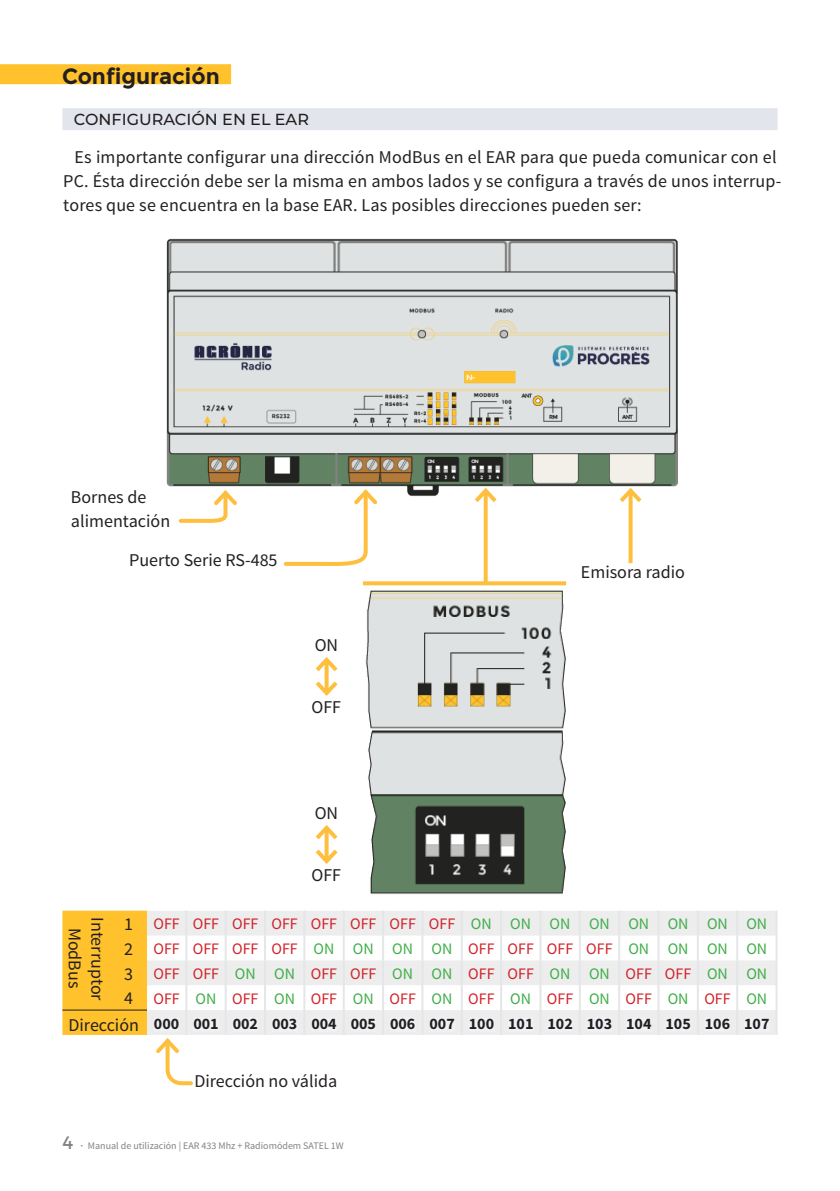
<style>
.page{position:relative;width:840px;height:1191px;background:#fff}
.page>*{position:absolute;margin:0;border:0;box-sizing:border-box;transform-origin:0 0}
.t1{font:700 22px "Montserrat";color:#231f20}
.t2{font:18px/24px "Source Sans Pro";letter-spacing:.01em;color:#231f20}
.t3{font:16px/24.8px "Source Sans Pro";color:#d1232a;text-align:right}
.t4{font:500 16px "Montserrat";color:#231f20}
.t5{font:10px "Source Sans Pro";color:#808285}
.s1{font-size:18px;color:#231f20}
.s2{color:#40ae49}
.s3{font-weight:700;color:#231f20}
.s4{font-family:"Montserrat";font-size:18px}
.s5{font-weight:600}
</style>
<div class="page">
<div style="left:0;top:64px;width:231px;height:20px;background:#ffc22c"></div>
<div style="left:62px;top:108px;width:715px;height:22px;background:#e3e5ed"></div>
<svg style="left:195px;top:910px;width:580px;height:125px;fill:#ededee"></svg>
<hr style="left:224px;top:910px;width:2px;height:25px;background:#e5e6e8">
<hr style="left:264px;top:910px;width:2px;height:25px;background:#e5e6e8">
<hr style="left:303px;top:910px;width:2px;height:25px;background:#e5e6e8">
<hr style="left:342px;top:910px;width:2px;height:25px;background:#e5e6e8">
<hr style="left:382px;top:910px;width:2px;height:25px;background:#e5e6e8">
<hr style="left:421px;top:910px;width:2px;height:25px;background:#e5e6e8">
<hr style="left:460px;top:910px;width:2px;height:25px;background:#e5e6e8">
<hr style="left:500px;top:910px;width:2px;height:25px;background:#e5e6e8">
<hr style="left:539px;top:910px;width:2px;height:25px;background:#e5e6e8">
<hr style="left:578px;top:910px;width:2px;height:25px;background:#e5e6e8">
<hr style="left:617px;top:910px;width:2px;height:25px;background:#e5e6e8">
<hr style="left:657px;top:910px;width:2px;height:25px;background:#e5e6e8">
<hr style="left:696px;top:910px;width:2px;height:25px;background:#e5e6e8">
<hr style="left:735px;top:910px;width:2px;height:25px;background:#e5e6e8">
<hr style="left:775px;top:910px;width:2px;height:25px;background:#e5e6e8">
<hr style="left:224px;top:935px;width:2px;height:25px;background:#e5e6e8">
<hr style="left:264px;top:935px;width:2px;height:25px;background:#e5e6e8">
<hr style="left:303px;top:935px;width:2px;height:25px;background:#e5e6e8">
<hr style="left:342px;top:935px;width:2px;height:25px;background:#e5e6e8">
<hr style="left:382px;top:935px;width:2px;height:25px;background:#e5e6e8">
<hr style="left:421px;top:935px;width:2px;height:25px;background:#e5e6e8">
<hr style="left:460px;top:935px;width:2px;height:25px;background:#e5e6e8">
<hr style="left:500px;top:935px;width:2px;height:25px;background:#e5e6e8">
<hr style="left:539px;top:935px;width:2px;height:25px;background:#e5e6e8">
<hr style="left:578px;top:935px;width:2px;height:25px;background:#e5e6e8">
<hr style="left:617px;top:935px;width:2px;height:25px;background:#e5e6e8">
<hr style="left:657px;top:935px;width:2px;height:25px;background:#e5e6e8">
<hr style="left:696px;top:935px;width:2px;height:25px;background:#e5e6e8">
<hr style="left:735px;top:935px;width:2px;height:25px;background:#e5e6e8">
<hr style="left:775px;top:935px;width:2px;height:25px;background:#e5e6e8">
<hr style="left:224px;top:960px;width:2px;height:25px;background:#e5e6e8">
<hr style="left:264px;top:960px;width:2px;height:25px;background:#e5e6e8">
<hr style="left:303px;top:960px;width:2px;height:25px;background:#e5e6e8">
<hr style="left:342px;top:960px;width:2px;height:25px;background:#e5e6e8">
<hr style="left:382px;top:960px;width:2px;height:25px;background:#e5e6e8">
<hr style="left:421px;top:960px;width:2px;height:25px;background:#e5e6e8">
<hr style="left:460px;top:960px;width:2px;height:25px;background:#e5e6e8">
<hr style="left:500px;top:960px;width:2px;height:25px;background:#e5e6e8">
<hr style="left:539px;top:960px;width:2px;height:25px;background:#e5e6e8">
<hr style="left:578px;top:960px;width:2px;height:25px;background:#e5e6e8">
<hr style="left:617px;top:960px;width:2px;height:25px;background:#e5e6e8">
<hr style="left:657px;top:960px;width:2px;height:25px;background:#e5e6e8">
<hr style="left:696px;top:960px;width:2px;height:25px;background:#e5e6e8">
<hr style="left:735px;top:960px;width:2px;height:25px;background:#e5e6e8">
<hr style="left:775px;top:960px;width:2px;height:25px;background:#e5e6e8">
<hr style="left:224px;top:985px;width:2px;height:25px;background:#e5e6e8">
<hr style="left:264px;top:985px;width:2px;height:25px;background:#e5e6e8">
<hr style="left:303px;top:985px;width:2px;height:25px;background:#e5e6e8">
<hr style="left:342px;top:985px;width:2px;height:25px;background:#e5e6e8">
<hr style="left:382px;top:985px;width:2px;height:25px;background:#e5e6e8">
<hr style="left:421px;top:985px;width:2px;height:25px;background:#e5e6e8">
<hr style="left:460px;top:985px;width:2px;height:25px;background:#e5e6e8">
<hr style="left:500px;top:985px;width:2px;height:25px;background:#e5e6e8">
<hr style="left:539px;top:985px;width:2px;height:25px;background:#e5e6e8">
<hr style="left:578px;top:985px;width:2px;height:25px;background:#e5e6e8">
<hr style="left:617px;top:985px;width:2px;height:25px;background:#e5e6e8">
<hr style="left:657px;top:985px;width:2px;height:25px;background:#e5e6e8">
<hr style="left:696px;top:985px;width:2px;height:25px;background:#e5e6e8">
<hr style="left:735px;top:985px;width:2px;height:25px;background:#e5e6e8">
<hr style="left:775px;top:985px;width:2px;height:25px;background:#e5e6e8">
<hr style="left:224px;top:1010px;width:2px;height:25px;background:#e5e6e8">
<hr style="left:264px;top:1010px;width:2px;height:25px;background:#e5e6e8">
<hr style="left:303px;top:1010px;width:2px;height:25px;background:#e5e6e8">
<hr style="left:342px;top:1010px;width:2px;height:25px;background:#e5e6e8">
<hr style="left:382px;top:1010px;width:2px;height:25px;background:#e5e6e8">
<hr style="left:421px;top:1010px;width:2px;height:25px;background:#e5e6e8">
<hr style="left:460px;top:1010px;width:2px;height:25px;background:#e5e6e8">
<hr style="left:500px;top:1010px;width:2px;height:25px;background:#e5e6e8">
<hr style="left:539px;top:1010px;width:2px;height:25px;background:#e5e6e8">
<hr style="left:578px;top:1010px;width:2px;height:25px;background:#e5e6e8">
<hr style="left:617px;top:1010px;width:2px;height:25px;background:#e5e6e8">
<hr style="left:657px;top:1010px;width:2px;height:25px;background:#e5e6e8">
<hr style="left:696px;top:1010px;width:2px;height:25px;background:#e5e6e8">
<hr style="left:735px;top:1010px;width:2px;height:25px;background:#e5e6e8">
<hr style="left:775px;top:1010px;width:2px;height:25px;background:#e5e6e8">
<div style="left:193px;top:1017px;width:25px;height:14px;background:#eff2f5"></div>
<div style="left:232px;top:1017px;width:26px;height:14px;background:#eff2f5"></div>
<div style="left:272px;top:1017px;width:25px;height:14px;background:#eff2f5"></div>
<div style="left:311px;top:1017px;width:25px;height:14px;background:#eff2f5"></div>
<div style="left:350px;top:1017px;width:26px;height:14px;background:#eff2f5"></div>
<div style="left:390px;top:1017px;width:25px;height:14px;background:#eff2f5"></div>
<div style="left:429px;top:1017px;width:25px;height:14px;background:#eff2f5"></div>
<div style="left:468px;top:1017px;width:26px;height:14px;background:#eff2f5"></div>
<div style="left:508px;top:1017px;width:25px;height:14px;background:#eff2f5"></div>
<div style="left:547px;top:1017px;width:25px;height:14px;background:#eff2f5"></div>
<div style="left:586px;top:1017px;width:26px;height:14px;background:#eff2f5"></div>
<div style="left:625px;top:1017px;width:26px;height:14px;background:#eff2f5"></div>
<div style="left:665px;top:1017px;width:25px;height:14px;background:#eff2f5"></div>
<div style="left:704px;top:1017px;width:25px;height:14px;background:#eff2f5"></div>
<div style="left:743px;top:1017px;width:26px;height:14px;background:#eff2f5"></div>
<img style="left:166px;top:238px;width:512px;height:258px">
<img style="left:363px;top:570px;width:204px;height:324px">
<svg style="left:363px;top:581px;width:203px;height:4px"></svg>
<svg style="left:62px;top:910px;width:133px;height:176px"></svg>
<svg style="left:177px;top:487px;width:63px;height:36px"></svg>
<svg style="left:281px;top:486px;width:99px;height:80px"></svg>
<svg style="left:628px;top:506px;width:4px;height:57px"></svg>
<svg style="left:615px;top:485px;width:30px;height:21px"></svg>
<svg style="left:315px;top:825px;width:23px;height:39px"></svg>
<svg style="left:315px;top:657px;width:23px;height:39px"></svg>
<svg style="left:483px;top:506px;width:4px;height:77px"></svg>
<svg style="left:470px;top:485px;width:30px;height:21px"></svg>
<p class="t1" style="left:62px;top:63px;width:159px">Configuración</p>
<p class="t4" style="left:74px;top:108px;width:236px">CONFIGURACIÓN EN EL EAR</p>
<p class="t2" style="left:63px;top:145px;width:719px;text-indent:11px">Es importante configurar una dirección ModBus en el EAR para que pueda comunicar con el<br>PC. Ésta dirección debe ser la misma en ambos lados y se configura a través de unos interrup&shy;tores que se encuentra en la base EAR. Las posibles direcciones pueden ser:</p>
<p class="t2" style="left:71px;top:485px;width:101px">Bornes de alimentación</p>
<p class="t2" style="left:129px;top:549px;width:150px">Puerto Serie RS-485</p>
<p class="t2" style="left:314px;top:633px;width:25px">ON</p>
<p class="t2" style="left:311px;top:696px;width:31px">OFF</p>
<p class="t2" style="left:314px;top:801px;width:25px">ON</p>
<p class="t2" style="left:311px;top:864px;width:31px">OFF</p>
<p class="t2" style="left:580px;top:560px;width:105px">Emisora radio</p>
<p class="t3" style="left:124px;top:911px;width:646px"><span class="s1">1</span> OFF OFF OFF OFF OFF OFF OFF OFF <span class="s2">ON ON ON ON ON ON ON ON </span><span class="s1">2</span> OFF OFF OFF OFF <span class="s2">ON ON ON ON</span> OFF OFF OFF OFF <span class="s2">ON ON ON ON </span><span class="s1">3</span> OFF OFF <span class="s2">ON ON</span> OFF OFF <span class="s2">ON ON</span> OFF OFF <span class="s2">ON ON</span> OFF OFF <span class="s2">ON ON </span><span class="s1">4</span> OFF <span class="s2">ON</span> OFF <span class="s2">ON</span> OFF <span class="s2">ON</span> OFF <span class="s2">ON</span> OFF <span class="s2">ON</span> OFF <span class="s2">ON</span> OFF <span class="s2">ON</span> OFF <span class="s2">ON </span><span class="s3">000 001 002 003 004 005 006 007 100 101 102 103 104 105 106 107</span></p>
<p class="t2" style="left:108px;top:917px;width:85px;line-height:22.6px;text-align:center;rotate:90deg">Interruptor<br>ModBus</p>
<p class="t2" style="left:68px;top:1013px;width:72px">Dirección</p>
<p class="t2" style="left:194px;top:1069px;width:144px">Dirección no válida</p>
<p class="t5" style="left:62px;top:1139px;width:283px"><span class="s4">4</span> <span class="s5">·</span> Manual de utilización | EAR 433 Mhz + Radiomódem SATEL 1W</p>
</div>
